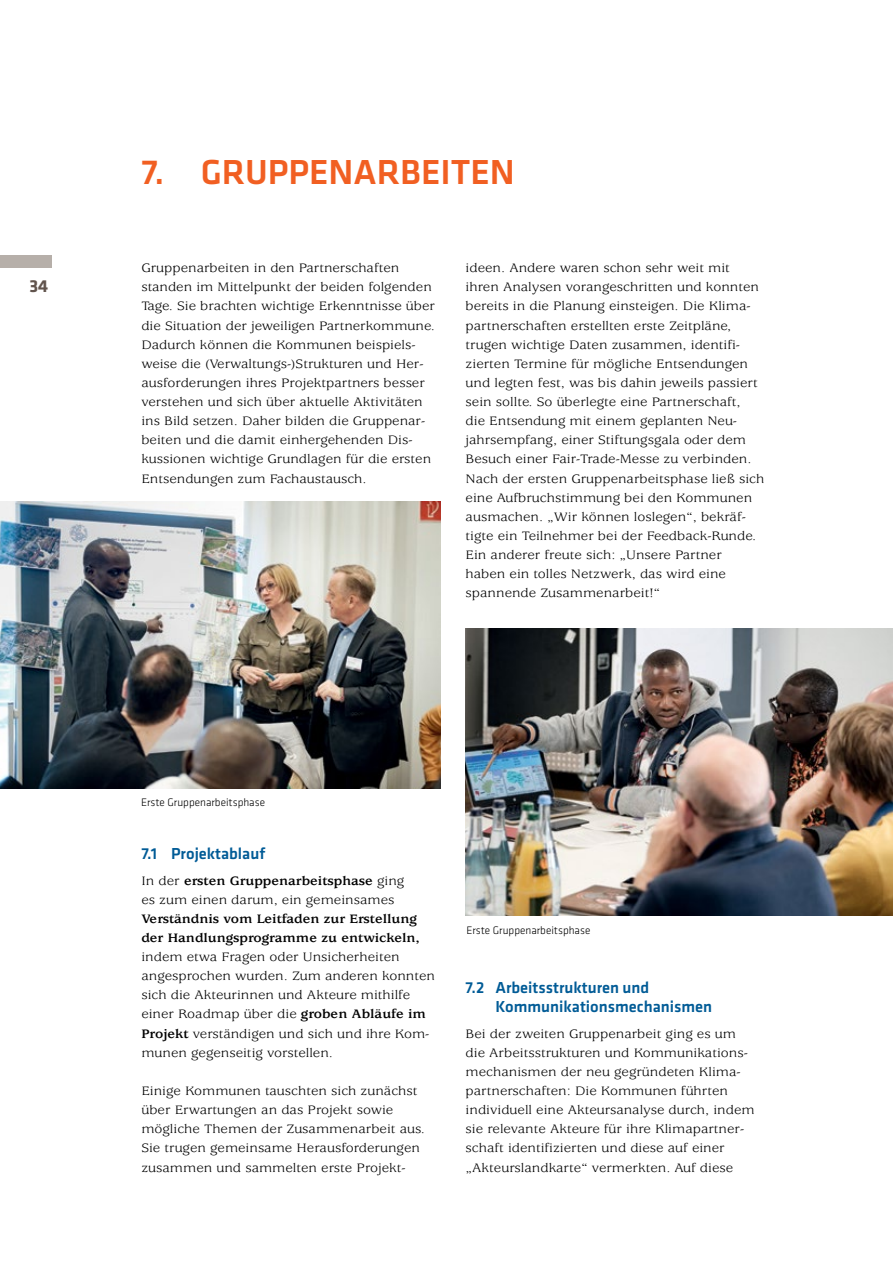
<style>
.page{position:relative;width:893px;height:1263px;background:#fff}
.page>*{position:absolute;margin:0;border:0;box-sizing:border-box;transform-origin:0 0}
.t1{font:500 36px "Klavika Basic";color:#f15f22}
.t2{font:700 18px "Klavika Basic";color:#61544d}
.t3{font:500 16.5px/19.2px "Klavika Basic";color:#005b96}
.t4{font:13.5px/19.2px "Usherwood Std";color:#000;scale:1.1 1}
.t5{font:300 11.25px "Klavika Basic";color:#000}
.s1{font-weight:700}
</style>
<div class="page">
<div style="left:0;top:255px;width:51px;height:13px;background:#b6afa9"></div>
<img style="left:0;top:502px;width:440px;height:287px">
<img style="left:466px;top:628px;width:427px;height:287px">
<h2 class="t2" style="left:29px;top:273px;width:20px">34</h2>
<h1 class="t1" style="left:141px;top:148px;width:375px">7. GRUPPENARBEITEN</h1>
<p class="t4" style="left:141px;top:259px;width:269px">Gruppenarbeiten in den Partnerschaften standen im Mittelpunkt der beiden folgenden Tage. Sie brachten wichtige Erkenntnisse über die Situation der jeweiligen Partnerkommune.<br>Dadurch können die Kommunen beispiels&shy;weise die (Verwaltungs-)Strukturen und Her&shy;ausforderungen ihres Projektpartners besser verstehen und sich über aktuelle Aktivitäten ins Bild setzen. Daher bilden die Gruppenar&shy;beiten und die damit einhergehenden Dis&shy;kussionen wichtige Grundlagen für die ersten Entsendungen zum Fachaustausch.</p>
<p class="t4" style="left:466px;top:259px;width:273px">ideen. Andere waren schon sehr weit mit ihren Analysen vorangeschritten und konnten bereits in die Planung einsteigen. Die Klima&shy;partnerschaften erstellten erste Zeitpläne, trugen wichtige Daten zusammen, identifi&shy;zierten Termine für mögliche Entsendungen und legten fest, was bis dahin jeweils passiert sein sollte. So überlegte eine Partnerschaft,<br>die Entsendung mit einem geplanten Neu&shy;jahrsempfang, einer Stiftungsgala oder dem Besuch einer Fair-Trade-Messe zu verbinden.<br>Nach der ersten Gruppenarbeitsphase ließ sich eine Aufbruchstimmung bei den Kommunen ausmachen. „Wir können loslegen“, bekräf&shy;tigte ein Teilnehmer bei der Feedback-Runde.<br>Ein anderer freute sich: „Unsere Partner haben ein tolles Netzwerk, das wird eine spannende Zusammenarbeit!“</p>
<p class="t5" style="left:141px;top:795px;width:126px">Erste Gruppenarbeitsphase</p>
<h2 class="t3" style="left:141px;top:844px;width:125px">7.1 Projektablauf</h2>
<p class="t4" style="left:141px;top:871px;width:269px">In der <span class="s1">ersten Gruppenarbeitsphase</span> ging<br>es zum einen darum, ein gemeinsames <span class="s1">Verständnis vom Leitfaden zur Erstellung der Handlungsprogramme zu entwickeln, </span>indem etwa Fragen oder Unsicherheiten angesprochen wurden. Zum anderen konnten sich die Akteurinnen und Akteure mithilfe einer Roadmap über die <span class="s1">groben Abläufe im Projekt</span> verständigen und sich und ihre Kom&shy;munen gegenseitig vorstellen.</p>
<p class="t4" style="left:141px;top:1082px;width:259px">Einige Kommunen tauschten sich zunächst über Erwartungen an das Projekt sowie mögliche Themen der Zusammenarbeit aus.<br>Sie trugen gemeinsame Herausforderungen zusammen und sammelten erste Projekt-</p>
<p class="t5" style="left:466px;top:923px;width:126px">Erste Gruppenarbeitsphase</p>
<h2 class="t3" style="left:495px;top:978px;width:218px;text-indent:-30px">7.2 Arbeitsstrukturen und<br>Kommunikationsmechanismen</h2>
<p class="t4" style="left:466px;top:1024px;width:264px">Bei der zweiten Gruppenarbeit ging es um die Arbeitsstrukturen und Kommunikations&shy;mechanismen der neu gegründeten Klima&shy;partnerschaften: Die Kommunen führten individuell eine Akteursanalyse durch, indem sie relevante Akteure für ihre Klimapartner&shy;schaft identifizierten und diese auf einer „Akteurslandkarte“ vermerkten. Auf diese</p>
</div>
